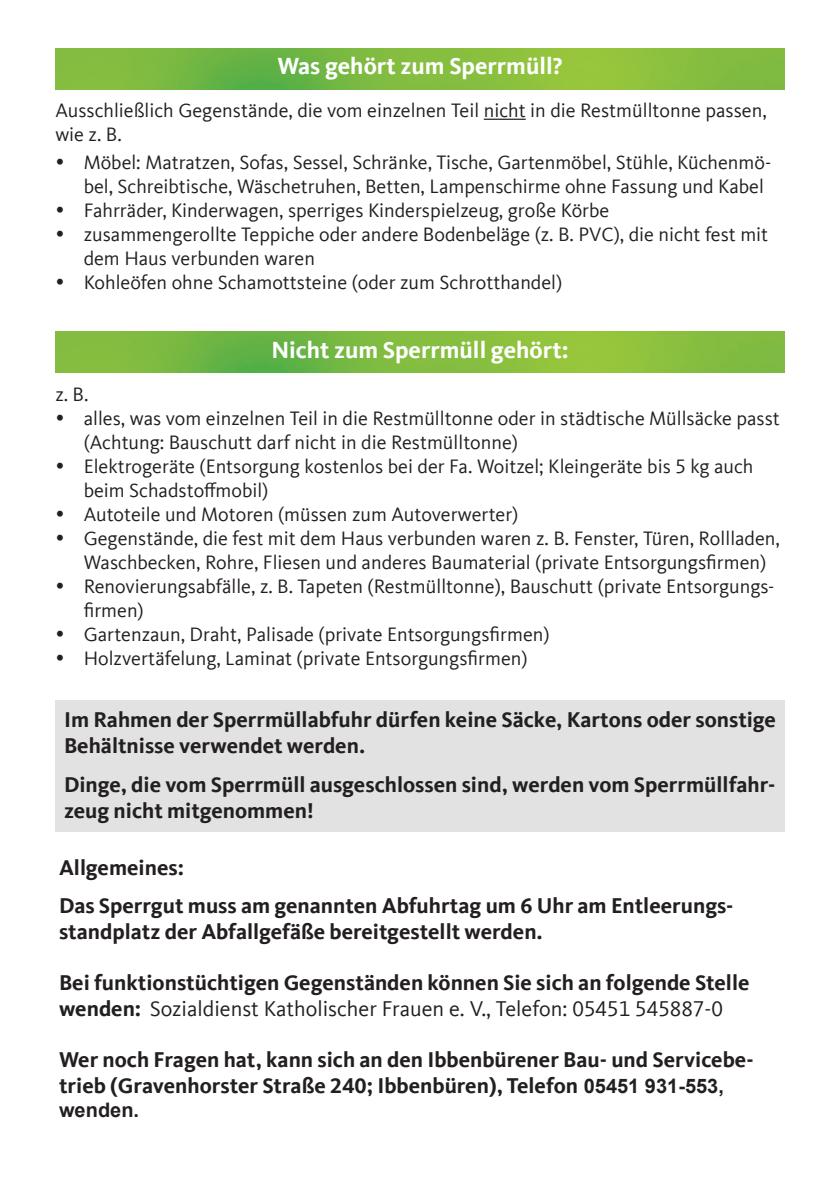
<style>
.page{position:relative;width:840px;height:1191px;background:#fff}
.page>*{position:absolute;margin:0;border:0;box-sizing:border-box;transform-origin:0 0}
.t1{font:700 24px "Kievit Offc";color:#fff}
.t2{font:700 22px/26.4px "Kievit Offc";color:#231f20}
.t3{font:20px/24px "Kievit Offc";color:#231f20}
.t4{font:700 20px "Arial";color:#231f20}
.s1{font-weight:400}
.s2{font-family:"Arial";font-size:20px}
</style>
<div class="page">
<img style="left:55px;top:48px;width:729px;height:41px">
<hr style="left:483px;top:119px;width:42px;height:1px;background:#231f20">
<img style="left:55px;top:332px;width:729px;height:41px">
<div style="left:55px;top:700px;width:729px;height:132px;background:#e2e2e2"></div>
<p class="t1" style="left:277px;top:52px;width:286px">Was gehört zum Sperrmüll?</p>
<p class="t3" style="left:55px;top:99px;width:712px">Ausschließlich Gegenstände, die vom einzelnen Teil nicht in die Restmülltonne passen, wie z. B.</p>
<p class="t3" style="left:84px;top:151px;width:688px">Möbel: Matratzen, Sofas, Sessel, Schränke, Tische, Gartenmöbel, Stühle, Küchenmö&shy;bel, Schreibtische, Wäschetruhen, Betten, Lampenschirme ohne Fassung und Kabel Fahrräder, Kinderwagen, sperriges Kinderspielzeug, große Körbe<br>zusammengerollte Teppiche oder andere Bodenbeläge (z. B. PVC), die nicht fest mit dem Haus verbunden waren<br>Kohleöfen ohne Schamottsteine (oder zum Schrotthandel)</p>
<p class="t1" style="left:271px;top:335px;width:298px">Nicht zum Sperrmüll gehört:</p>
<p class="t3" style="left:84px;top:382px;width:697px;text-indent:-28px">z. B.<br>alles, was vom einzelnen Teil in die Restmülltonne oder in städtische Müllsäcke passt (Achtung: Bauschutt darf nicht in die Restmülltonne)<br>Elektrogeräte (Entsorgung kostenlos bei der Fa. Woitzel; Kleingeräte bis 5 kg auch beim Schadstoffmobil)<br>Autoteile und Motoren (müssen zum Autoverwerter)<br>Gegenstände, die fest mit dem Haus verbunden waren z. B. Fenster, Türen, Rollladen, Waschbecken, Rohre, Fliesen und anderes Baumaterial (private Entsorgungsfirmen)<br>Renovierungsabfälle, z. B. Tapeten (Restmülltonne), Bauschutt (private Entsorgungs&shy;firmen)<br>Gartenzaun, Draht, Palisade (private Entsorgungsfirmen)<br>Holzvertäfelung, Laminat (private Entsorgungsfirmen)</p>
<p class="t2" style="left:64px;top:706px;width:713px">Im Rahmen der Sperrmüllabfuhr dürfen keine Säcke, Kartons oder sonstige<br>Behältnisse verwendet werden.</p>
<p class="t2" style="left:64px;top:771px;width:712px">Dinge, die vom Sperrmüll ausgeschlossen sind, werden vom Sperrmüllfahr&shy;zeug nicht mitgenommen!</p>
<p class="t2" style="left:59px;top:848px;width:675px;line-height:38.4px">Allgemeines:<br>Das Sperrgut muss am genannten Abfuhrtag um 6 Uhr am Entleerungs-</p>
<p class="t2" style="left:59px;top:918px;width:485px">standplatz der Abfallgefäße bereitgestellt werden.</p>
<p class="t2" style="left:59px;top:969px;width:691px">Bei funktionstüchtigen Gegenständen können Sie sich an folgende Stelle wenden: <span class="s1">Sozialdienst Katholischer Frauen e. V., Telefon: 05451 545887-0</span></p>
<p class="t2" style="left:59px;top:1046px;width:695px">Wer noch Fragen hat, kann sich an den Ibbenbürener Bau- und Servicebe&shy;trieb (Gravenhorster Straße 240; Ibbenbüren), Telefon <span class="s2">05451 931-553,</span></p>
<p class="t4" style="left:59px;top:1096px;width:82px">wenden.</p>
</div>
